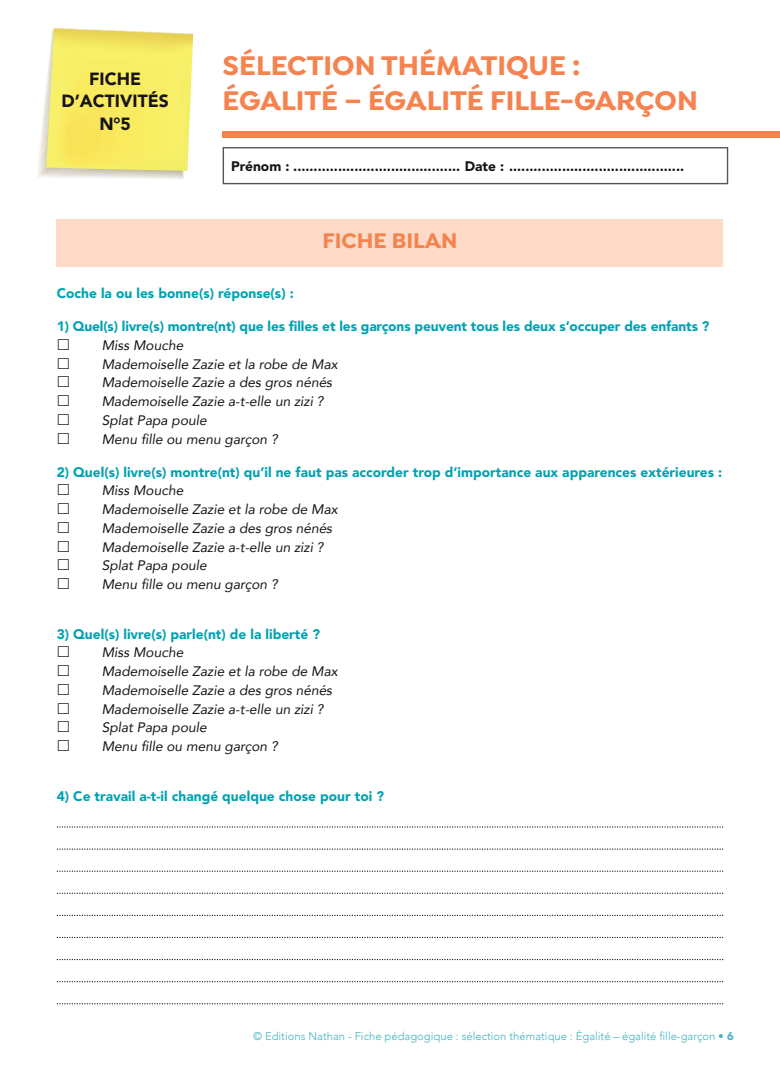
<style>
.page{position:relative;width:780px;height:1088px;background:#fff}
.page>*{position:absolute;margin:0;border:0;box-sizing:border-box;transform-origin:0 0}
.t1{font:700 28.75px/34.5px "Isidora";color:#f5834f}
.t2{font:700 22.5px "Isidora";color:#f5834f}
.t3{font:900 17.5px/22.5px "Avenir LT Std";color:#171419;text-align:center}
.t4{font:italic 13.75px/18.8px "Avenir";color:#171419}
.t5{font:900 13.75px "Avenir LT Std";color:#00a2b2}
.t6{font:900 13.75px "Avenir LT Std";color:#171419}
.t7{font:300 11.25px "Avenir";color:#45b3c1}
.s1{font-family:"Avenir LT Std";font-weight:900}
</style>
<div class="page">
<svg style="left:38px;top:28px;width:155px;height:151px;background:#f5ea79"></svg>
<svg style="left:223px;top:147px;width:505px;height:37px"></svg>
<div style="left:223px;top:131px;width:557px;height:7px;background:#f5834f"></div>
<div style="left:57px;top:220px;width:666px;height:47px;background:#fddbc7"></div>
<svg style="left:57px;top:826px;width:666px;height:1px"></svg>
<svg style="left:57px;top:848px;width:666px;height:2px"></svg>
<svg style="left:57px;top:870px;width:666px;height:2px"></svg>
<svg style="left:57px;top:893px;width:666px;height:1px"></svg>
<svg style="left:57px;top:915px;width:666px;height:1px"></svg>
<svg style="left:57px;top:937px;width:666px;height:1px"></svg>
<svg style="left:57px;top:959px;width:666px;height:1px"></svg>
<svg style="left:57px;top:981px;width:666px;height:1px"></svg>
<svg style="left:57px;top:1003px;width:666px;height:1px"></svg>
<p class="t3" style="left:61px;top:68px;width:109px">FICHE<br>D’ACTIVITÉS<br>N°5</p>
<h1 class="t1" style="left:223px;top:50px;width:476px">SÉLECTION THÉMATIQUE :<br>ÉGALITÉ – ÉGALITÉ FILLE-GARÇON</h1>
<p class="t6" style="left:231px;top:158px;width:454px">Prénom : ......................................... Date : ...........................................</p>
<h2 class="t2" style="left:322px;top:227px;width:137px">FICHE BILAN</h2>
<p class="t5" style="left:57px;top:285px;width:238px">Coche la ou les bonne(s) réponse(s) :</p>
<p class="t5" style="left:57px;top:318px;width:654px">1) Quel(s) livre(s) montre(nt) que les lles et les garçons peuvent tous les deux s’occuper des enfants ?</p>
<p class="t4" style="left:102px;top:336px;width:237px">Miss Mouche<br>Mademoiselle Zazie et la robe de Max<br>Mademoiselle Zazie a des gros nénés<br>Mademoiselle Zazie a-t-elle un zizi ?<br>Splat Papa poule<br>Menu fille ou menu garçon ?</p>
<p class="t5" style="left:57px;top:464px;width:667px">2) Quel(s) livre(s) montre(nt) qu’il ne faut pas accorder trop d’importance aux apparences extérieures :</p>
<p class="t4" style="left:102px;top:481px;width:237px">Miss Mouche<br>Mademoiselle Zazie et la robe de Max<br>Mademoiselle Zazie a des gros nénés<br>Mademoiselle Zazie a-t-elle un zizi ?<br>Splat Papa poule<br>Menu fille ou menu garçon ?</p>
<p class="t5" style="left:57px;top:626px;width:265px">3) Quel(s) livre(s) parle(nt) de la liberté ?</p>
<p class="t4" style="left:102px;top:643px;width:237px">Miss Mouche<br>Mademoiselle Zazie et la robe de Max<br>Mademoiselle Zazie a des gros nénés<br>Mademoiselle Zazie a-t-elle un zizi ?<br>Splat Papa poule<br>Menu fille ou menu garçon ?</p>
<p class="t5" style="left:57px;top:788px;width:329px">4) Ce travail a-t-il changé quelque chose pour toi ?</p>
<p class="t7" style="left:253px;top:1029px;width:482px">© Editions Nathan - Fiche pédagogique : sélection thématique : Égalité – égalité fille-garçon • <span class="s1">6</span></p>
</div>
